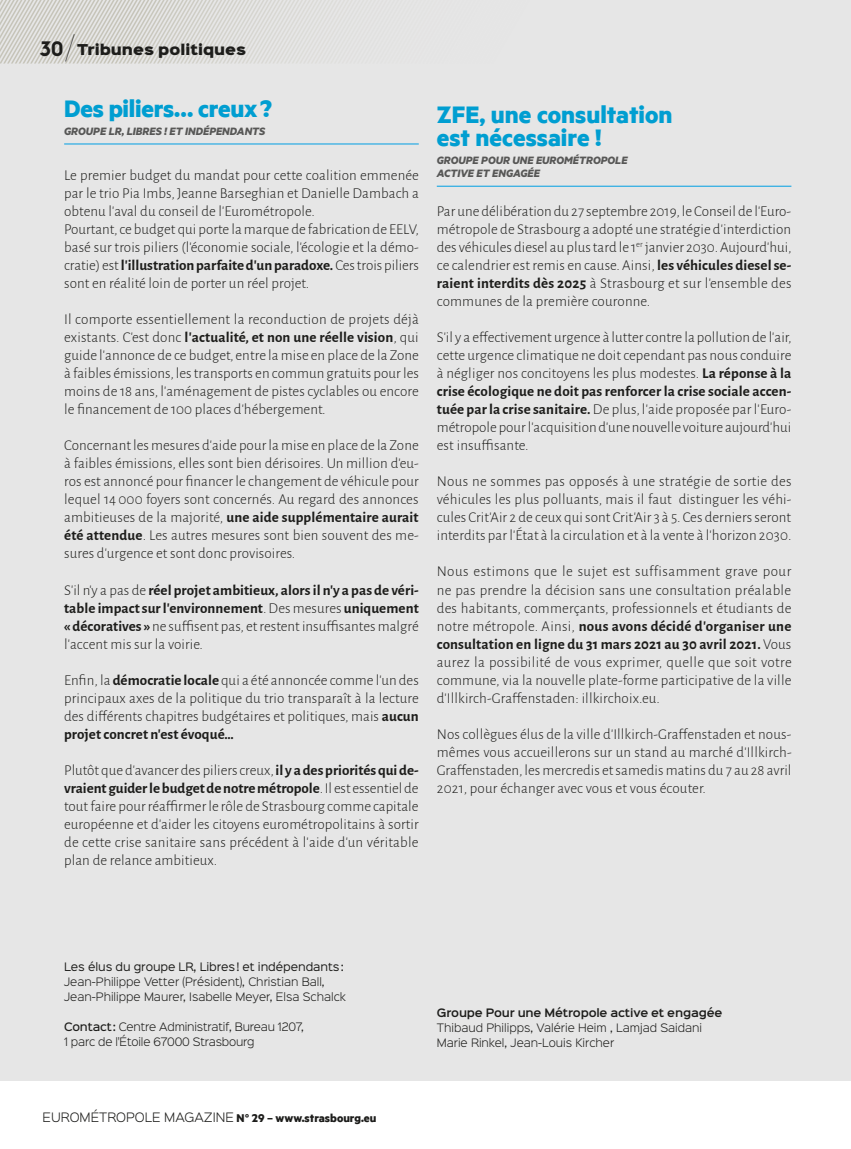
<style>
.page{position:relative;width:851px;height:1149px;background:#fff}
.page>*{position:absolute;margin:0;border:0;box-sizing:border-box;transform-origin:0 0}
.t1{font:700 27px/22.5px "Metric";color:#009ed1}
.t2{font:700 19.5px "Pier Sans";color:#1d1d1b}
.t3{font:300 15px/18px "Alegreya Sans";letter-spacing:.005em;color:#1d1d1b;text-align:justify}
.t4{font:700 15px/18px "Alegreya Sans";letter-spacing:.005em;color:#1d1d1b;text-align:justify}
.t5{font:13.5px "Sinkin Sans 900 X Black";color:#1d1d1b}
.t6{font:700 12.75px "Metric";color:#1d1d1b}
.t7{font:italic 700 12px/13.5px "Metric";color:#575756}
.t8{font:300 10.5px/15px "Sinkin Sans 300";color:#1d1d1b}
.t9{font:10.5px "Sinkin Sans 400";letter-spacing:-.005em;color:#1d1d1b}
.t10{font:600 10.5px "Sinkin Sans 600";letter-spacing:-.015em;color:#1d1d1b}
.s1{font-family:"Sinkin Sans 100";font-weight:100;font-size:30px}
.s2{font-weight:700}
.s3{font-weight:300}
.s4{font-family:"Sinkin Sans 500";font-weight:500}
.s5{font-family:"Sinkin Sans 300";font-weight:300;font-size:11.7px}
</style>
<div class="page">
<div style="left:0;top:0;width:850px;height:1080px;background:#e6e6e6"></div>
<hr style="left:436px;top:186px;width:355px;height:1px;background:#009fe3">
<hr style="left:64px;top:143px;width:354px;height:1px;background:#009fe3">
<img style="left:30px;top:0;width:4px;height:64px">
<img style="left:34px;top:0;width:318px;height:64px">
<h2 class="t2" style="left:40px;top:36px;width:34px">30<span class="s1">/</span></h2>
<p class="t5" style="left:77px;top:43px;width:171px">Tribunes politiques</p>
<h1 class="t1" style="left:64px;top:96px;width:210px">Des piliers… creux ?</h1>
<p class="t7" style="left:64px;top:124px;width:203px">GROUPE LR, LIBRES ! ET INDÉPENDANTS</p>
<p class="t3" style="left:64px;top:166px;width:356px;text-align:left">Le premier budget du mandat pour cette coalition emmenée par le trio Pia Imbs, Jeanne Barseghian et Danielle Dambach a obtenu l’aval du conseil de l’Eurométropole.<br>Pourtant, ce budget qui porte la marque de fabrication de EELV, basé sur trois piliers (l’économie sociale, l’écologie et la démo&shy;cratie) est <span class="s2">l'illustration parfaite d'un paradoxe.</span> Ces trois piliers sont en réalité loin de porter un réel projet.</p>
<p class="t3" style="left:64px;top:310px;width:356px">Il comporte essentiellement la reconduction de projets déjà existants. C’est donc <span class="s2">l'actualité, et non une réelle vision</span>, qui guide l’annonce de ce budget, entre la mise en place de la Zone à faibles émissions, les transports en commun gratuits pour les moins de 18 ans, l’aménagement de pistes cyclables ou encore le financement de 100 places d’hébergement.</p>
<p class="t3" style="left:64px;top:436px;width:356px">Concernant les mesures d’aide pour la mise en place de la Zone à faibles émissions, elles sont bien dérisoires. Un million d’eu&shy;ros est annoncé pour financer le changement de véhicule pour lequel 14 000 foyers sont concernés. Au regard des annonces ambitieuses de la majorité, <span class="s2">une aide supplémentaire aurait été attendue</span>. Les autres mesures sont bien souvent des me&shy;sures d’urgence et sont donc provisoires.</p>
<p class="t4" style="left:64px;top:579px;width:356px"><span class="s3">S’il n’y a pas de</span> réel projet ambitieux, alors il n'y a pas de véri&shy;table impact sur l'environnement<span class="s3">. Des mesures</span> uniquement « décoratives » <span class="s3">ne suffisent pas, et restent insuffisantes malgré l’accent mis sur la voirie.</span></p>
<p class="t3" style="left:64px;top:670px;width:356px">Enfin, la <span class="s2">démocratie locale</span> qui a été annoncée comme l’un des principaux axes de la politique du trio transparaît à la lecture des différents chapitres budgétaires et politiques, mais <span class="s2">aucun projet concret n'est évoqué…</span></p>
<p class="t3" style="left:64px;top:760px;width:356px">Plutôt que d’avancer des piliers creux, <span class="s2">il y a des priorités qui de&shy;vraient guider le budget de notre métropole</span>. Il est essentiel de tout faire pour réaffirmer le rôle de Strasbourg comme capitale européenne et d’aider les citoyens eurométropolitains à sortir de cette crise sanitaire sans précédent à l’aide d’un véritable plan de relance ambitieux.</p>
<h1 class="t1" style="left:436px;top:103px;width:237px">ZFE, une consultation est nécessaire !</h1>
<p class="t7" style="left:436px;top:153px;width:192px">GROUPE POUR UNE EUROMÉTROPOLE<br>ACTIVE ET ENGAGÉE</p>
<p class="t3" style="left:436px;top:202px;width:356px">Par une délibération du 27 septembre 2019, le Conseil de l’Euro&shy;métropole de Strasbourg a adopté une stratégie d’interdiction des véhicules diesel au plus tard le 1<sup>er</sup> janvier 2030. Aujourd’hui, ce calendrier est remis en cause. Ainsi, <span class="s2">les véhicules diesel se&shy;raient interdits dès 2025</span> à Strasbourg et sur l’ensemble des communes de la première couronne.</p>
<p class="t3" style="left:436px;top:328px;width:356px">S’il y a effectivement urgence à lutter contre la pollution de l’air, cette urgence climatique ne doit cependant pas nous conduire à négliger nos concitoyens les plus modestes. <span class="s2">La réponse à la crise écologique ne doit pas renforcer la crise sociale accen&shy;tuée par la crise sanitaire.</span> De plus, l’aide proposée par l’Euro&shy;métropole pour l’acquisition d’une nouvelle voiture aujourd’hui est insuffisante.</p>
<p class="t3" style="left:436px;top:472px;width:356px">Nous ne sommes pas opposés à une stratégie de sortie des véhicules les plus polluants, mais il faut distinguer les véhi&shy;cules Crit’Air 2 de ceux qui sont Crit’Air 3 à 5. Ces derniers seront interdits par l’État à la circulation et à la vente à l’horizon 2030.</p>
<p class="t3" style="left:436px;top:562px;width:356px">Nous estimons que le sujet est suffisamment grave pour ne pas prendre la décision sans une consultation préalable des habitants, commerçants, professionnels et étudiants de notre métropole. Ainsi, <span class="s2">nous avons décidé d'organiser une consultation en ligne du 31 mars 2021 au 30 avril 2021.</span> Vous aurez la possibilité de vous exprimer, quelle que soit votre commune, via la nouvelle plate-forme participative de la ville d’Illkirch-Graffenstaden: illkirchoix.eu.</p>
<p class="t3" style="left:436px;top:724px;width:356px">Nos collègues élus de la ville d’Illkirch-Graffenstaden et nous&shy;mêmes vous accueillerons sur un stand au marché d’Illkirch-Graffenstaden, les mercredis et samedis matins du 7 au 28 avril 2021, pour échanger avec vous et vous écouter.</p>
<p class="t9" style="left:64px;top:957px;width:281px">Les élus du groupe LR, Libres ! et indépendants :</p>
<p class="t8" style="left:64px;top:973px;width:283px">Jean-Philippe Vetter (Président), Christian Ball,<br>Jean-Philippe Maurer, Isabelle Meyer, Elsa Schalck</p>
<p class="t8" style="left:64px;top:1018px;width:241px"><span class="s4">CONTACT :</span> Centre Administratif, Bureau 1207,<br>1 parc de l'Étoile 67000 Strasbourg</p>
<p class="t6" style="left:43px;top:1109px;width:335px"><span class="s5">EUROMÉTROPOLE MAGAZINE</span> N° 29 – www.strasbourg.eu</p>
<p class="t10" style="left:436px;top:1003px;width:287px">Groupe Pour une Métropole active et engagée</p>
<p class="t8" style="left:436px;top:1019px;width:267px">Thibaud Philipps, Valérie Heim , Lamjad Saidani<br>Marie Rinkel, Jean-Louis Kircher</p>
</div>
